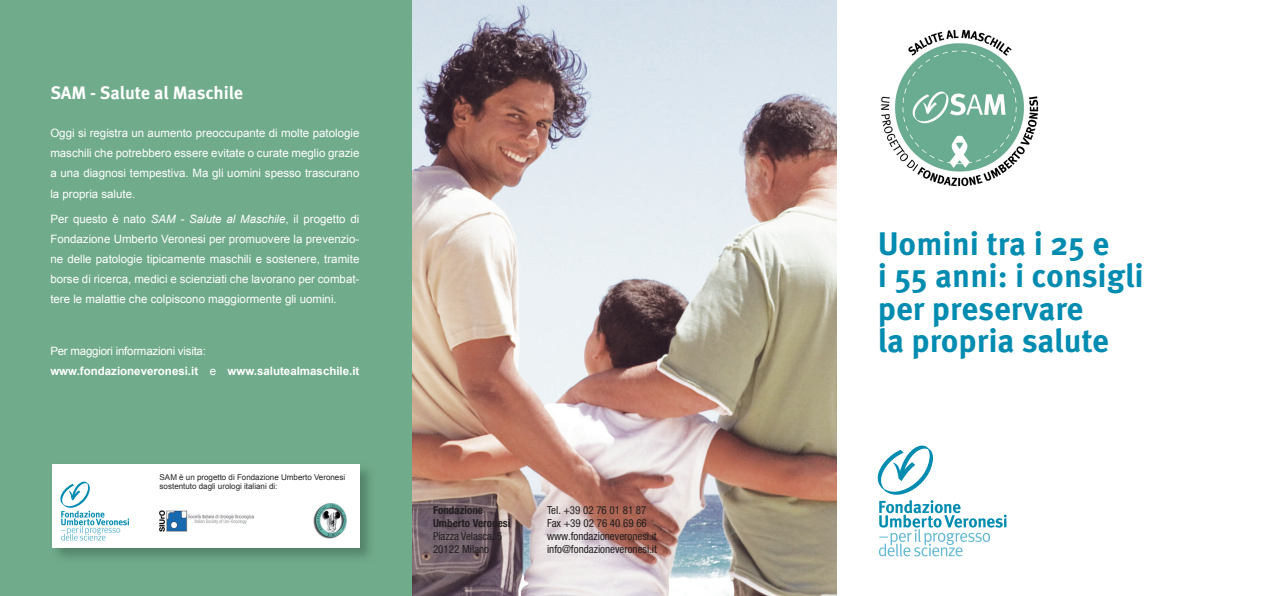
<style>
.page{position:relative;width:1262px;height:596px;background:#fff}
.page>*{position:absolute;margin:0;border:0;box-sizing:border-box;transform-origin:0 0}
.t1{font:700 32.6px/32.6px "Meta Pro";color:#008bb0}
.t2{font:700 18px "Meta Pro";letter-spacing:-.005em;color:#fff}
.t3{font:11.5px/20px "Arial";color:#fff;text-align:justify}
.t4{font:700 11.5px/20px "Arial";color:#fff}
.t5{font:condensed 11px/13px "Helvetica Neue LT Std";color:#231f20}
.t6{font:700 condensed 11px/13px "Helvetica Neue LT Std";color:#231f20}
.t7{font:8px/9.6px "Arial";color:#231f20}
.s1{font-style:italic}
.s2{font-weight:400}
</style>
<div class="page">
<img style="left:881px;top:29px;width:158px;height:158px">
<img style="left:411px;top:0;width:425px;height:595px">
<div style="left:0;top:0;width:411px;height:595px;background:#70ab8b"></div>
<svg style="left:877px;top:445px;width:129px;height:111px"></svg>
<img style="left:52px;top:464px;width:318px;height:94px">
<div style="left:52px;top:463px;width:307px;height:84px;background:#fff"></div>
<svg style="left:60px;top:481px;width:69px;height:59px"></svg>
<img style="left:160px;top:510px;width:93px;height:21px">
<img style="left:313px;top:503px;width:34px;height:35px">
<h2 class="t2" style="left:50px;top:81px;width:194px">SAM - Salute al Maschile</h2>
<p class="t3" style="left:50px;top:123px;width:310px">Oggi si registra un aumento preoccupante di molte patologie maschili che potrebbero essere evitate o curate meglio grazie a una diagnosi tempestiva. Ma gli uomini spesso trascurano la propria salute.</p>
<p class="t3" style="left:50px;top:209px;width:310px">Per questo è nato <span class="s1">SAM - Salute al Maschile</span>, il progetto di Fondazione Umberto Veronesi per promuovere la prevenzio&shy;ne delle patologie tipicamente maschili e sostenere, tramite borse di ricerca, medici e scienziati che lavorano per combat&shy;tere le malattie che colpiscono maggiormente gli uomini.</p>
<p class="t4" style="left:50px;top:341px;width:310px"><span class="s2">Per maggiori informazioni visita:<br></span>www.fondazioneveronesi.it <span class="s2">e</span> www.salutealmaschile.it</p>
<p class="t7" style="left:160px;top:472px;width:187px">SAM è un progetto di Fondazione Umberto Veronesi sostentuto dagli urologi italiani di:</p>
<p class="t6" style="left:433px;top:503px;width:79px">Fondazione<br>Umberto Veronesi</p>
<p class="t5" style="left:433px;top:529px;width:71px">Piazza Velasca, 5<br>20122 Milano</p>
<p class="t5" style="left:547px;top:503px;width:111px">Tel. +39 02 76 01 81 87<br>Fax +39 02 76 40 69 66 www.fondazioneveronesi.it info@fondazioneveronesi.it</p>
<h1 class="t1" style="left:877px;top:228px;width:268px">Uomini tra i 25 e<br>i 55 anni: i consigli per preservare<br>la propria salute</h1>
</div>
